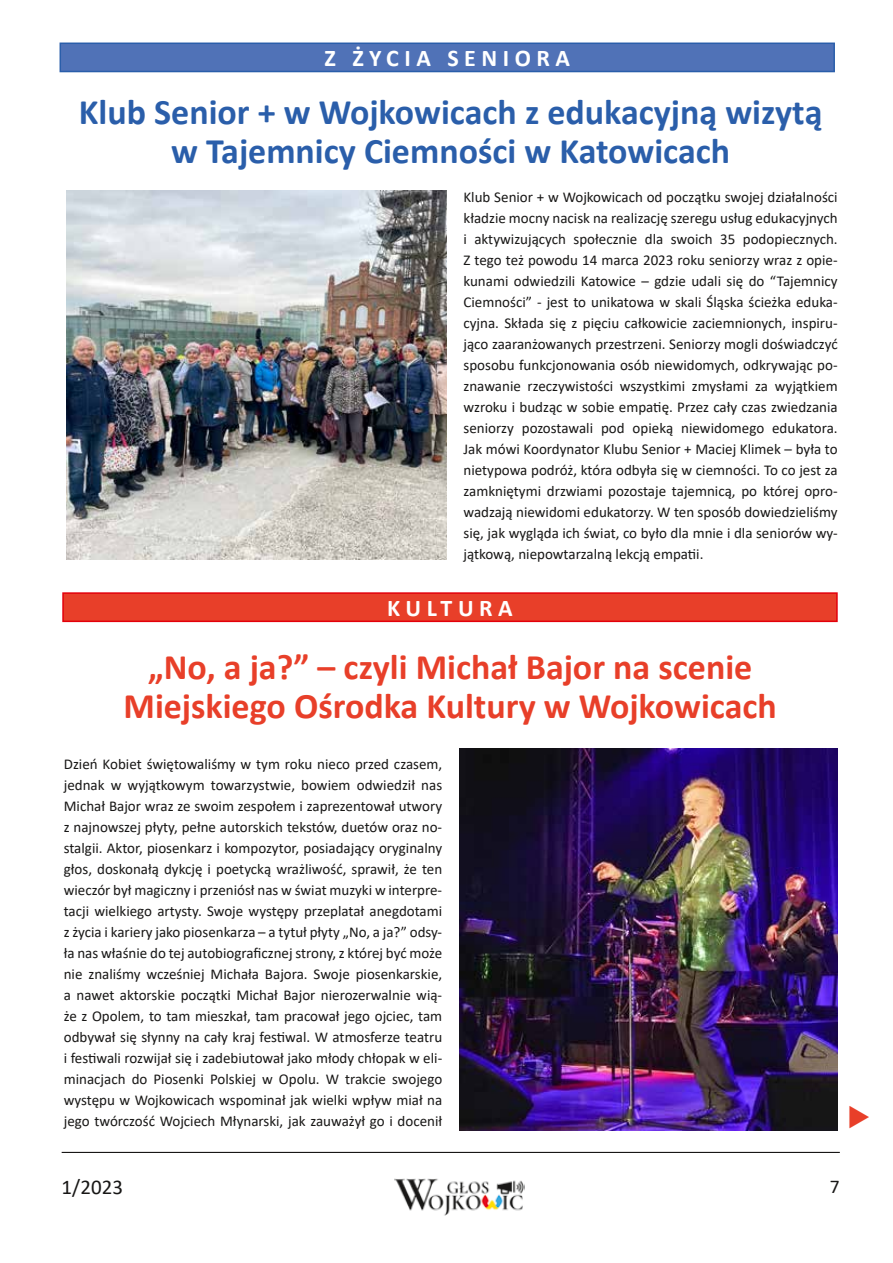
<style>
.page{position:relative;width:893px;height:1263px;background:#fff}
.page>*{position:absolute;margin:0;border:0;box-sizing:border-box;transform-origin:0 0}
.t1{font:700 36px/38.8px "Calibri";color:#2a5eaa;text-align:center}
.t2{font:700 36px/38.8px "Calibri";color:#e83f29;text-align:center}
.t3{font:700 24px "Calibri";letter-spacing:.23em;color:#fff}
.t4{font:21px "Calibri";color:#181716}
.t5{font:19.5px "Calibri";color:#181716}
.t6{font:15px/21px "Calibri";color:#181716;text-align:justify}
</style>
<div class="page">
<hr style="left:62px;top:1152px;width:778px;height:1px;background:#181716">
<img style="left:395px;top:1178px;width:130px;height:37px">
<div style="left:63px;top:593px;width:774px;height:28px;background:#e83f29"></div>
<div style="left:62px;top:592px;width:776px;height:30px;border:2px solid #e3000b"></div>
<div style="left:60px;top:43px;width:774px;height:29px;background:#5072b7"></div>
<div style="left:60px;top:43px;width:775px;height:29px;border:2px solid #2a5eaa"></div>
<img style="left:459px;top:748px;width:379px;height:383px">
<img style="left:67px;top:191px;width:379px;height:368px">
<h2 class="t3" style="left:324px;top:41px;width:247px">Z ŻYCIA SENIORA</h2>
<h1 class="t1" style="left:79px;top:92px;width:745px">Klub Senior + w Wojkowicach z edukacyjną wizytą w Tajemnicy Ciemności w Katowicach</h1>
<p class="t6" style="left:463px;top:186px;width:376px">Klub Senior + w Wojkowicach od początku swojej działalności kładzie mocny nacisk na realizację szeregu usług edukacyjnych i aktywizujących społecznie dla swoich 35 podopiecznych.<br>Z tego też powodu 14 marca 2023 roku seniorzy wraz z opie&shy;kunami odwiedzili Katowice – gdzie udali się do “Tajemnicy Ciemności” - jest to unikatowa w skali Śląska ścieżka eduka&shy;cyjna. Składa się z pięciu całkowicie zaciemnionych, inspiru&shy;jąco zaaranżowanych przestrzeni. Seniorzy mogli doświadczyć sposobu funkcjonowania osób niewidomych, odkrywając po&shy;znawanie rzeczywistości wszystkimi zmysłami za wyjątkiem wzroku i budząc w sobie empatię. Przez cały czas zwiedzania seniorzy pozostawali pod opieką niewidomego edukatora.<br>Jak mówi Koordynator Klubu Senior + Maciej Klimek – była to nietypowa podróż, która odbyła się w ciemności. To co jest za zamkniętymi drzwiami pozostaje tajemnicą, po której opro&shy;wadzają niewidomi edukatorzy. W ten sposób dowiedzieliśmy się, jak wygląda ich świat, co było dla mnie i dla seniorów wy&shy;jątkową, niepowtarzalną lekcją empatii.</p>
<h2 class="t3" style="left:387px;top:591px;width:127px">KULTURA</h2>
<h1 class="t2" style="left:124px;top:647px;width:655px">„No, a ja?” – czyli Michał Bajor na scenie<br>Miejskiego Ośrodka Kultury w Wojkowicach</h1>
<p class="t6" style="left:64px;top:753px;width:380px">Dzień Kobiet świętowaliśmy w tym roku nieco przed czasem, jednak w wyjątkowym towarzystwie, bowiem odwiedził nas Michał Bajor wraz ze swoim zespołem i zaprezentował utwory z najnowszej płyty, pełne autorskich tekstów, duetów oraz no&shy;stalgii. Aktor, piosenkarz i kompozytor, posiadający oryginalny głos, doskonałą dykcję i poetycką wrażliwość, sprawił, że ten wieczór był magiczny i przeniósł nas w świat muzyki w interpre&shy;tacji wielkiego artysty. Swoje występy przeplatał anegdotami z życia i kariery jako piosenkarza – a tytuł płyty „No, a ja?” odsy&shy;ła nas właśnie do tej autobiograficznej strony, z której być może nie znaliśmy wcześniej Michała Bajora. Swoje piosenkarskie, a nawet aktorskie początki Michał Bajor nierozerwalnie wią&shy;że z Opolem, to tam mieszkał, tam pracował jego ojciec, tam odbywał się słynny na cały kraj festiwal. W atmosferze teatru i festiwali rozwijał się i zadebiutował jako młody chłopak w eli&shy;minacjach do Piosenki Polskiej w Opolu. W trakcie swojego występu w Wojkowicach wspominał jak wielki wpływ miał na jego twórczość Wojciech Młynarski, jak zauważył go i docenił</p>
<h3 class="t4" style="left:62px;top:1172px;width:63px">1/2023</h3>
<h3 class="t5" style="left:830px;top:1172px;width:11px">7</h3>
</div>
